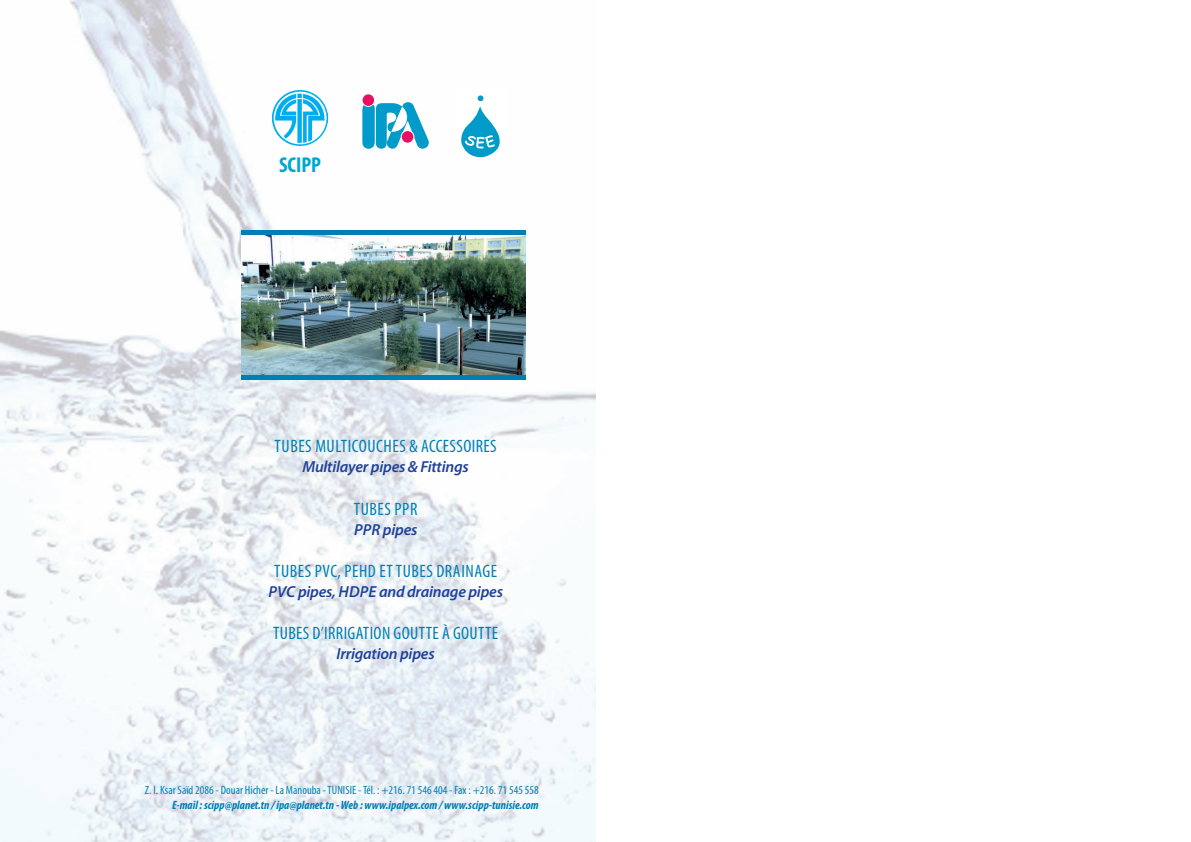
<style>
.page{position:relative;width:1191px;height:842px;background:#fff}
.page>*{position:absolute;margin:0;border:0;box-sizing:border-box;transform-origin:0 0}
.t1{font:700 condensed 21.6px "Myriad Pro";color:#00a7d5}
.t2{font:condensed 18px "Myriad Pro";letter-spacing:.03em;color:#007fb4}
.t3{font:italic 600 16px "Myriad Pro";letter-spacing:-.015em;color:#20419a}
.t4{font:condensed 12px "Myriad Pro";color:#007fb4}
.t5{font:italic 700 condensed 12px "Myriad Pro";color:#007fb4}
</style>
<div class="page">
<img style="left:0;top:0;width:595px;height:842px">
<div style="left:362px;top:94px;width:12px;height:12px;background:#e50f63;border-radius:50%"></div>
<svg style="left:362px;top:102px;width:67px;height:47px"></svg>
<div style="left:402px;top:131px;width:11px;height:12px;background:#e50f63;border-radius:50%"></div>
<svg style="left:241px;top:230px;width:284px;height:150px;fill:#007fb4"></svg>
<img style="left:241px;top:236px;width:284px;height:138px">
<img style="left:272px;top:91px;width:55px;height:54px">
<div style="left:455px;top:87px;width:52px;height:73px;background:#fff"></div>
<svg style="left:461px;top:95px;width:39px;height:62px"></svg>
<p class="t1" style="left:279px;top:157px;width:44px">SCIPP</p>
<p class="t2" style="left:275px;top:440px;width:223px">TUBES MULTICOUCHES &amp; ACCESSOIRES</p>
<p class="t3" style="left:302px;top:461px;width:168px">Multilayer pipes &amp; Fittings</p>
<p class="t2" style="left:354px;top:502px;width:65px">TUBES PPR</p>
<p class="t3" style="left:354px;top:523px;width:65px">PPR pipes</p>
<p class="t2" style="left:274px;top:565px;width:224px">TUBES PVC, PEHD ET TUBES DRAINAGE</p>
<p class="t3" style="left:268px;top:586px;width:236px">PVC pipes, HDPE and drainage pipes</p>
<p class="t2" style="left:273px;top:627px;width:227px">TUBES D’IRRIGATION GOUTTE À GOUTTE</p>
<p class="t3" style="left:336px;top:648px;width:100px">Irrigation pipes</p>
<p class="t4" style="left:145px;top:786px;width:395px">Z. I. KSAR SAÏD 2086 - DOUAR HICHER - LA MANOUBA - TUNISIE - TÉL. : +216. 71 546 404 - FAX : +216. 71 545 558</p>
<p class="t5" style="left:172px;top:800px;width:368px">E-mail : scipp@planet.tn / ipa@planet.tn - Web : www.ipalpex.com / www.scipp-tunisie.com</p>
</div>
